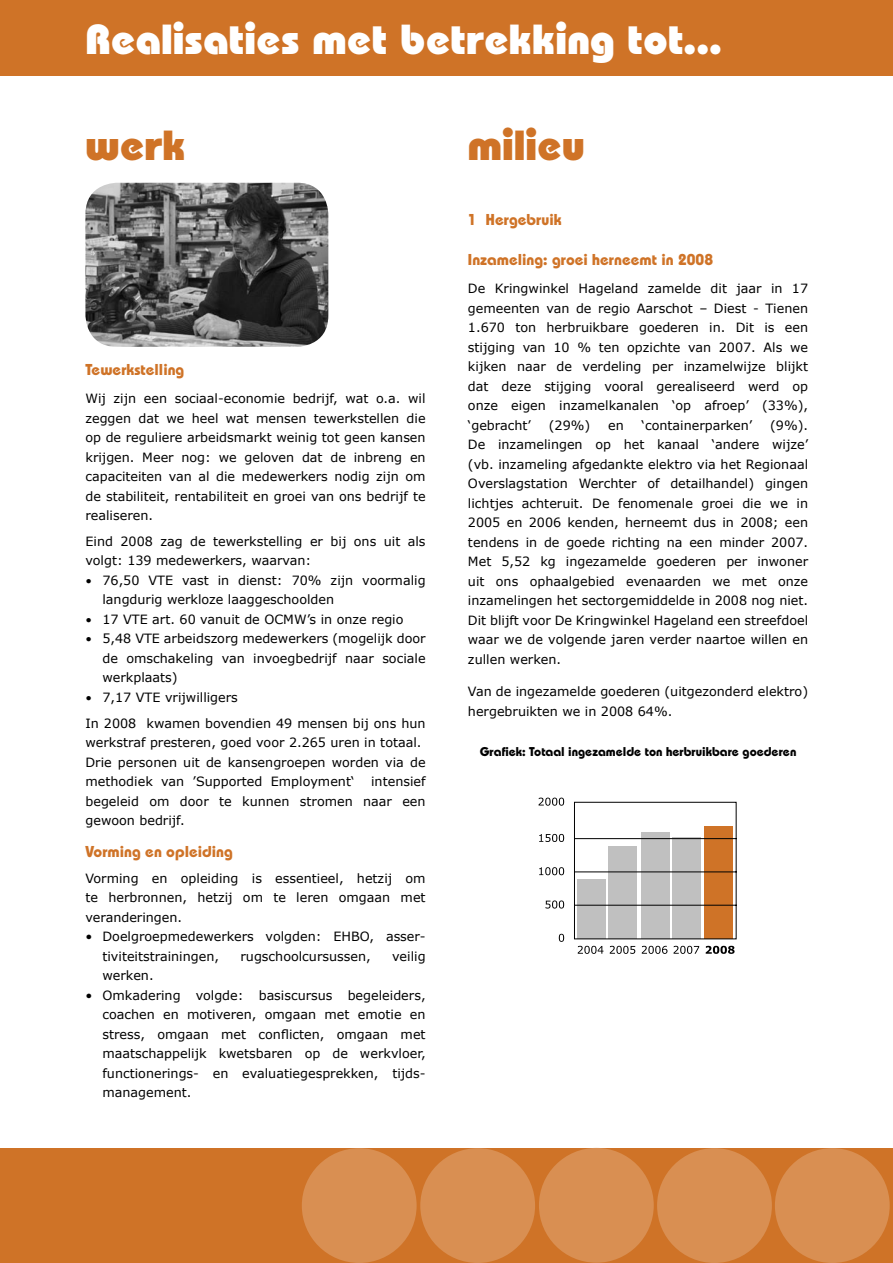
<style>
.page{position:relative;width:893px;height:1263px;background:#fff}
.page>*{position:absolute;margin:0;border:0;box-sizing:border-box;transform-origin:0 0}
.KW_oranje{font:800 42px "Bauhaus";color:#fff}
.KW_oranje-2{font:800 42px "Bauhaus";color:#cf7327}
.titel{font:700 15.75px "Bauhaus";color:#cf7327}
.KW_tekst{font:12.75px/19.5px "Verdana";color:#000;text-align:justify}
.KW_bol{font:12.75px/19.5px "Verdana";color:#000}
.KW_grafiek{font:700 12.75px "Bauhaus";color:#000}
.s1{font-size:12px}
</style>
<div class="page">
<div style="left:0;top:1148px;width:893px;height:115px;background:#cf7327"></div>
<div style="left:657px;top:1148px;width:115px;height:115px;background:#d98f52;border-radius:50%"></div>
<div style="left:420px;top:1148px;width:115px;height:115px;background:#d98f52;border-radius:50%"></div>
<div style="left:302px;top:1148px;width:115px;height:115px;background:#d98f52;border-radius:50%"></div>
<div style="left:775px;top:1148px;width:115px;height:115px;background:#d98f52;border-radius:50%"></div>
<div style="left:539px;top:1148px;width:115px;height:115px;background:#d98f52;border-radius:50%"></div>
<div style="left:0;top:0;width:893px;height:76px;background:#cf7327"></div>
<svg style="left:559px;top:934px;width:5px;height:8px"></svg>
<svg style="left:545px;top:900px;width:19px;height:8px"></svg>
<svg style="left:539px;top:867px;width:25px;height:8px"></svg>
<svg style="left:539px;top:834px;width:25px;height:8px"></svg>
<svg style="left:539px;top:798px;width:25px;height:8px"></svg>
<svg style="left:610px;top:946px;width:25px;height:8px"></svg>
<svg style="left:642px;top:946px;width:25px;height:8px"></svg>
<svg style="left:574px;top:801px;width:163px;height:139px"></svg>
<svg style="left:578px;top:946px;width:25px;height:8px"></svg>
<svg style="left:673px;top:946px;width:26px;height:8px"></svg>
<svg style="left:706px;top:946px;width:29px;height:8px"></svg>
<img style="left:85px;top:183px;width:243px;height:164px">
<p class="KW_oranje" style="left:85px;top:15px;width:638px">Realisaties met betrekking tot...</p>
<p class="KW_oranje-2" style="left:85px;top:120px;width:102px">werk</p>
<p class="titel" style="left:85px;top:360px;width:100px">Tewerkstelling</p>
<p class="KW_tekst" style="left:85px;top:388px;width:342px">Wij zijn een sociaal-economie bedrijf, wat o.a. wil zeggen dat we heel wat mensen tewerkstellen die op de reguliere arbeidsmarkt weinig tot geen kansen krijgen. Meer nog: we geloven dat de inbreng en capaciteiten van al die medewerkers nodig zijn om de stabiliteit, rentabiliteit en groei van ons bedrijf te realiseren.</p>
<p class="KW_tekst" style="left:85px;top:531px;width:342px">Eind 2008 zag de tewerkstelling er bij ons uit als volgt: 139 medewerkers, waarvan:</p>
<p class="KW_bol" style="left:102px;top:570px;width:325px;text-indent:-17px"><span class="s1">•</span> 76,50 VTE vast in dienst: 70% zijn voormalig langdurig werkloze laaggeschoolden</p>
<p class="KW_bol" style="left:85px;top:609px;width:320px"><span class="s1">•</span> 17 VTE art. 60 vanuit de OCMW’s in onze regio</p>
<p class="KW_bol" style="left:102px;top:629px;width:325px;text-align:justify;text-indent:-17px"><span class="s1">•</span> 5,48 VTE arbeidszorg medewerkers (mogelijk door de omschakeling van invoegbedrijf naar sociale werkplaats)</p>
<p class="KW_bol" style="left:85px;top:687px;width:154px"><span class="s1">•</span> 7,17 VTE vrijwilligers</p>
<p class="KW_tekst" style="left:85px;top:713px;width:342px">In 2008 kwamen bovendien 49 mensen bij ons hun werkstraf presteren, goed voor 2.265 uren in totaal.</p>
<p class="KW_tekst" style="left:85px;top:752px;width:342px">Drie personen uit de kansengroepen worden via de methodiek van ’Supported Employment‘</p>
<p class="KW_tekst" style="left:85px;top:771px;width:342px;text-indent:286px">intensief begeleid om door te kunnen stromen naar een gewoon bedrijf.</p>
<p class="titel" style="left:85px;top:842px;width:149px">Vorming en opleiding</p>
<p class="KW_tekst" style="left:85px;top:868px;width:342px">Vorming en opleiding is essentieel, hetzij om te herbronnen, hetzij om te leren omgaan met veranderingen.</p>
<p class="KW_bol" style="left:102px;top:927px;width:325px;text-indent:-17px">• Doelgroepmedewerkers volgden: EHBO, asser&shy;tiviteitstrainingen,</p>
<p class="KW_bol" style="left:240px;top:946px;width:132px">rugschoolcursussen,</p>
<p class="KW_bol" style="left:392px;top:946px;width:35px">veilig</p>
<p class="KW_bol" style="left:102px;top:966px;width:53px">werken.</p>
<p class="KW_bol" style="left:102px;top:985px;width:325px;text-align:justify;text-indent:-17px">• Omkadering volgde: basiscursus begeleiders, coachen en motiveren, omgaan met emotie en stress, omgaan met conflicten, omgaan met maatschappelijk kwetsbaren op de werkvloer, functionerings- en evaluatiegesprekken, tijds&shy;management.</p>
<p class="KW_oranje-2" style="left:468px;top:120px;width:118px">milieu</p>
<p class="titel" style="left:468px;top:210px;width:95px">1 Hergebruik</p>
<p class="titel" style="left:468px;top:250px;width:247px">Inzameling: groei herneemt in 2008</p>
<p class="KW_tekst" style="left:468px;top:278px;width:342px">De Kringwinkel Hageland zamelde dit jaar in 17 gemeenten van de regio Aarschot – Diest - Tienen 1.670 ton herbruikbare goederen in. Dit is een stijging van 10 % ten opzichte van 2007. Als we kijken naar de verdeling per inzamelwijze blijkt dat deze stijging vooral gerealiseerd werd op onze eigen inzamelkanalen ‘op afroep’ (33%), ‘gebracht’</p>
<p class="KW_tekst" style="left:468px;top:415px;width:342px;text-indent:302px">(9%).<br>De inzamelingen op het kanaal ‘andere wijze’ (vb. inzameling afgedankte elektro via het Regionaal Overslagstation Werchter of detailhandel) gingen lichtjes achteruit. De fenomenale groei die we in 2005 en 2006 kenden, herneemt dus in 2008; een tendens in de goede richting na een minder 2007.<br>Met 5,52 kg ingezamelde goederen per inwoner uit ons ophaalgebied evenaarden we met onze inzamelingen het sectorgemiddelde in 2008 nog niet.<br>Dit blijft voor De Kringwinkel Hageland een streefdoel waar we de volgende jaren verder naartoe willen en zullen werken.</p>
<p class="KW_tekst" style="left:468px;top:681px;width:342px">Van de ingezamelde goederen (uitgezonderd elektro) hergebruikten we in 2008 64%.</p>
<p class="KW_grafiek" style="left:480px;top:744px;width:318px">Grafiek: Totaal ingezamelde ton herbruikbare goederen</p>
<p class="KW_tekst" style="left:549px;top:415px;width:43px">(29%)</p>
<p class="KW_tekst" style="left:608px;top:415px;width:17px">en</p>
<p class="KW_tekst" style="left:642px;top:415px;width:112px">‘containerparken’</p>
</div>
